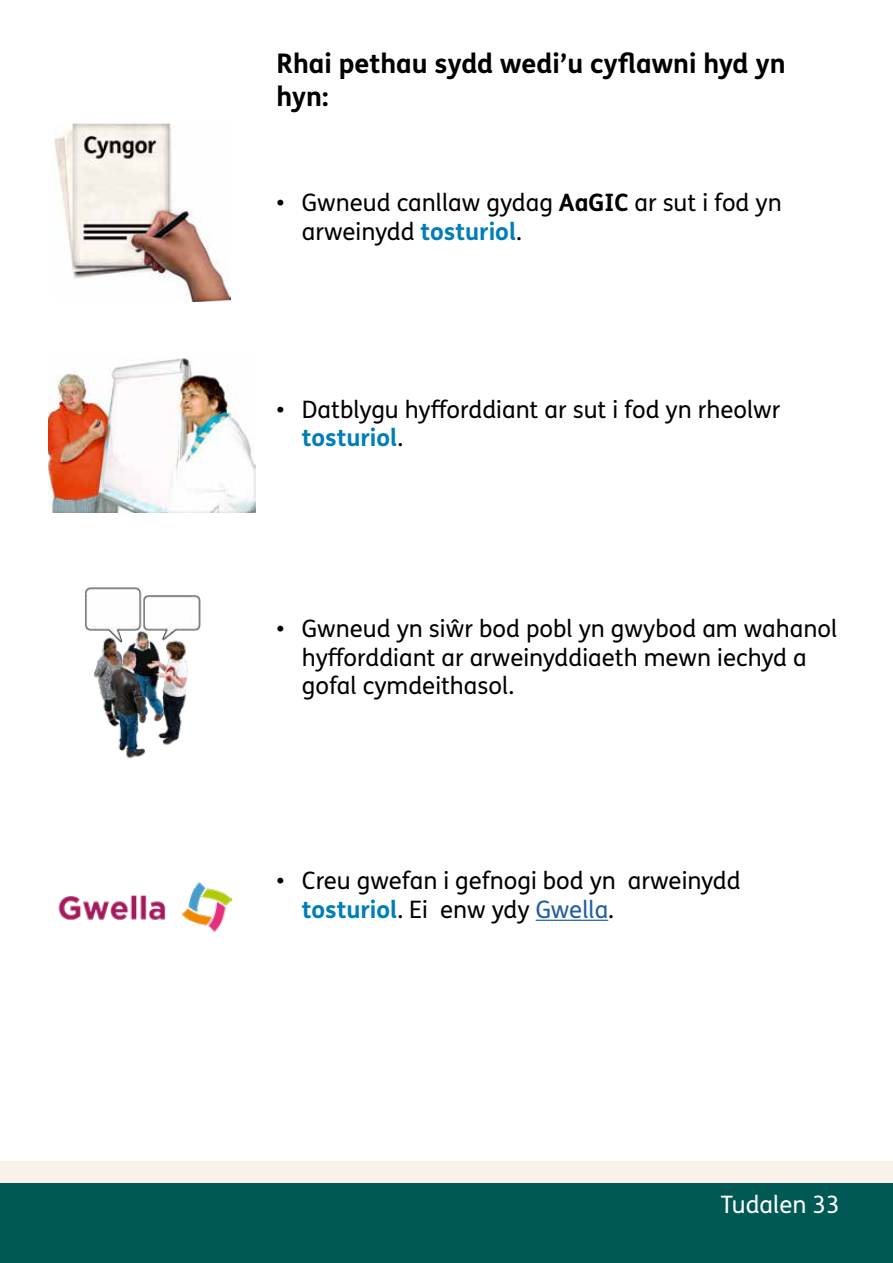
<style>
.page{position:relative;width:893px;height:1263px;background:#fff}
.page>*{position:absolute;margin:0;border:0;box-sizing:border-box;transform-origin:0 0}
.Bodytext_-_P{font:700 27px/32.4px "FS Me Pro";color:#000}
.t1{font:24px/28.8px "FS Me Pro";color:#000}
.t2{font:24px "FS Me Pro";color:#fff}
.s1{font-weight:700}
.s2{font-weight:700;color:#007eb7}
.s3{color:#215e9e}
</style>
<div class="page">
<div style="left:0;top:1161px;width:893px;height:96px;background:#f8f2eb"></div>
<div style="left:0;top:1183px;width:893px;height:80px;background:#005955"></div>
<hr style="left:536px;top:920px;width:72px;height:1px;background:#215e9e">
<img style="left:55px;top:123px;width:175px;height:179px">
<img style="left:85px;top:587px;width:116px;height:171px">
<img style="left:49px;top:358px;width:206px;height:154px">
<img style="left:58px;top:882px;width:174px;height:50px">
<p class="Bodytext_-_P" style="left:276px;top:46px;width:511px">Rhai pethau sydd wedi’u cyflawni hyd yn hyn:</p>
<p class="t1" style="left:302px;top:188px;width:481px;text-indent:-26px">• Gwneud canllaw gydag <span class="s1">AaGIC</span> ar sut i fod yn arweinydd <span class="s2">tosturiol</span>.</p>
<p class="t1" style="left:302px;top:394px;width:480px;text-indent:-26px">• Datblygu hyfforddiant ar sut i fod yn rheolwr <span class="s2">tosturiol</span>.</p>
<p class="t1" style="left:302px;top:613px;width:537px;text-indent:-26px">• Gwneud yn siŵr bod pobl yn gwybod am wahanol hyfforddiant ar arweinyddiaeth mewn iechyd a gofal cymdeithasol.</p>
<p class="t1" style="left:302px;top:866px;width:440px;text-indent:-26px">• Creu gwefan i gefnogi bod yn arweinydd <span class="s2">tosturiol</span>. Ei enw ydy <span class="s3">Gwella</span>.</p>
<p class="t2" style="left:721px;top:1188px;width:120px">Tudalen 33</p>
</div>
